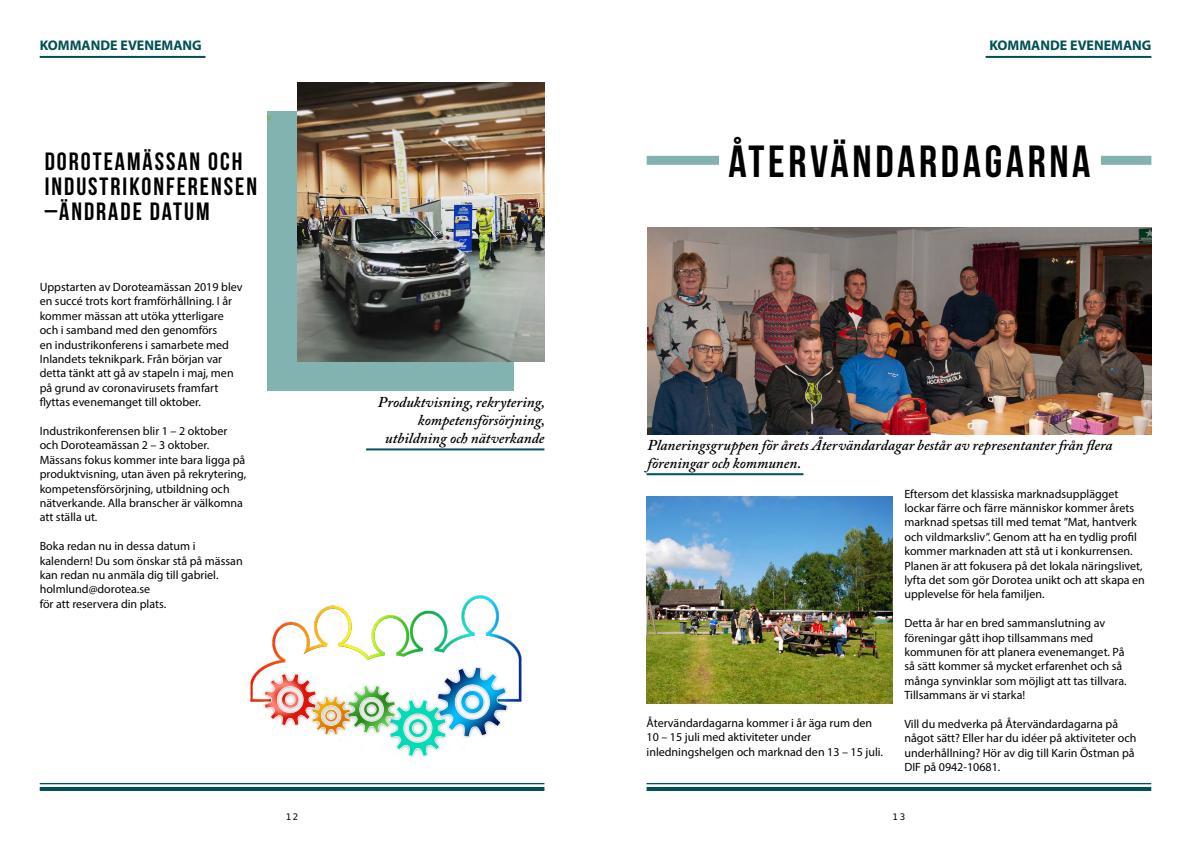
<style>
.page{position:relative;width:1191px;height:842px;background:#fff}
.page>*{position:absolute;margin:0;border:0;box-sizing:border-box;transform-origin:0 0}
.t1{font:45px "Bebas Neue";letter-spacing:.08em;color:#000}
.t2{font:25px/25px "Bebas Neue";letter-spacing:.08em;color:#000}
.t3{font:italic 600 15px/18px "Adobe Caslon Pro";color:#000;text-align:right}
.t4{font:700 14px "Myriad Pro";color:#005055}
.t5{font:12px/14.4px "Myriad Pro";color:#000}
.t6{font:12px "Minion Pro";color:#78aa42}
.t7{font:9px "Hack";color:#000}
</style>
<div class="page">
<div style="left:267px;top:112px;width:246px;height:279px;background:#83b3b0"></div>
<hr style="left:40px;top:783px;width:504px;height:1px;background:#005055">
<hr style="left:40px;top:787px;width:504px;height:4px;background:#005055">
<hr style="left:366px;top:448px;width:178px;height:2px;background:#005055">
<hr style="left:40px;top:56px;width:165px;height:2px;background:#005055">
<img style="left:298px;top:82px;width:246px;height:279px">
<img style="left:250px;top:595px;width:272px;height:162px">
<div style="left:646px;top:156px;width:505px;height:9px;background:#83b3b0"></div>
<div style="left:718px;top:143px;width:382px;height:34px;background:#fff"></div>
<img style="left:647px;top:227px;width:504px;height:207px">
<hr style="left:646px;top:783px;width:505px;height:1px;background:#005055">
<hr style="left:646px;top:787px;width:505px;height:4px;background:#005055">
<hr style="left:646px;top:473px;width:157px;height:2px;background:#005055">
<hr style="left:985px;top:56px;width:166px;height:2px;background:#005055">
<img style="left:646px;top:496px;width:246px;height:207px">
<p class="t4" style="left:40px;top:36px;width:163px">KOMMANDE EVENEMANG</p>
<p class="t4" style="left:989px;top:36px;width:163px">KOMMANDE EVENEMANG</p>
<p class="t6" style="left:267px;top:109px;width:7px">v</p>
<h2 class="t2" style="left:45px;top:148px;width:214px">DOROTEAMÄSSAN OCH<br>INDUSTRIKONFERENSEN –ÄNDRADE DATUM</h2>
<h1 class="t1" style="left:728px;top:137px;width:364px">ÅTERVÄNDARDAGARNA</h1>
<p class="t5" style="left:40px;top:280px;width:204px">Uppstarten av Doroteamässan 2019 blev en succé trots kort framförhållning. I år kommer mässan att utöka ytterligare och i samband med den genomförs<br>en industrikonferens i samarbete med Inlandets teknikpark. Från början var detta tänkt att gå av stapeln i maj, men på grund av coronavirusets framfart flyttas evenemanget till oktober.</p>
<p class="t5" style="left:40px;top:424px;width:208px">Industrikonferensen blir 1 – 2 oktober och Doroteamässan 2 – 3 oktober.<br>Mässans fokus kommer inte bara ligga på produktvisning, utan även på rekrytering, kompetensförsörjning, utbildning och nätverkande. Alla branscher är välkomna att ställa ut.</p>
<p class="t5" style="left:40px;top:539px;width:204px">Boka redan nu in dessa datum i kalendern! Du som önskar stå på mässan kan redan nu anmäla dig till gabriel. holmlund@dorotea.se<br>för att reservera din plats.</p>
<p class="t3" style="left:378px;top:393px;width:168px">Produktvisning, rekrytering, kompetensförsörjning, utbildning och nätverkande</p>
<p class="t3" style="left:647px;top:436px;width:466px;text-align:left">Planeringsgruppen för årets Återvändardagar består av representanter från flera föreningar och kommunen.</p>
<p class="t5" style="left:646px;top:715px;width:238px">Återvändardagarna kommer i år äga rum den<br>10 – 15 juli med aktiviteter under inledningshelgen och marknad den 13 – 15 juli.</p>
<p class="t5" style="left:904px;top:486px;width:242px">Eftersom det klassiska marknadsupplägget lockar färre och färre människor kommer årets marknad spetsas till med temat ”Mat, hantverk och vildmarksliv”. Genom att ha en tydlig profil kommer marknaden att stå ut i konkurrensen.<br>Planen är att fokusera på det lokala näringslivet, lyfta det som gör Dorotea unikt och att skapa en upplevelse för hela familjen.</p>
<p class="t5" style="left:904px;top:616px;width:224px">Detta år har en bred sammanslutning av föreningar gått ihop tillsammans med kommunen för att planera evenemanget. På så sätt kommer så mycket erfarenhet och så många synvinklar som möjligt att tas tillvara.<br>Tillsammans är vi starka!</p>
<p class="t5" style="left:904px;top:717px;width:233px">Vill du medverka på Återvändardagarna på något sätt? Eller har du idéer på aktiviteter och underhållning? Hör av dig till Karin Östman på DIF på 0942-10681.</p>
<p class="t7" style="left:286px;top:811px;width:14px">12</p>
<p class="t7" style="left:892px;top:811px;width:14px">13</p>
</div>
